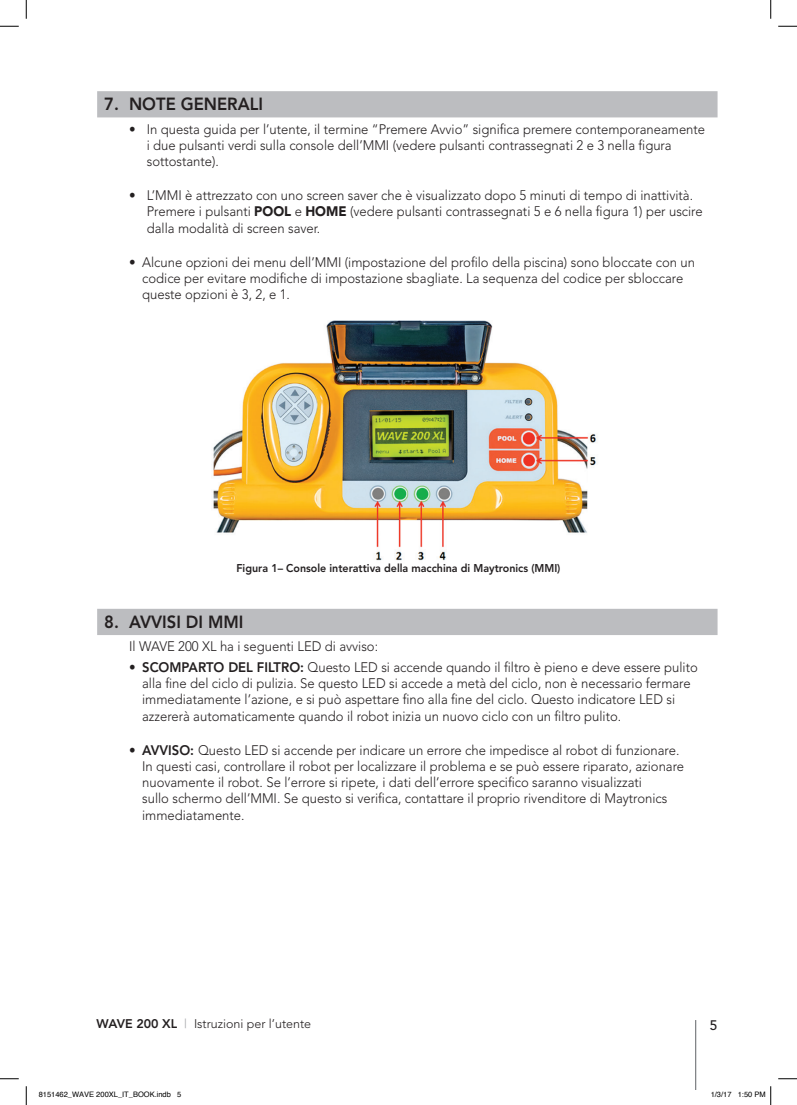
<style>
.page{position:relative;width:797px;height:1105px;background:#fff}
.page>*{position:absolute;margin:0;border:0;box-sizing:border-box;transform-origin:0 0}
.t1{font:800 17.5px "Avenir LT";color:#231f20;scale:.95 1}
.t2{font:300 13.75px/16.2px "Avenir LT";color:#231f20;scale:.95 1}
.t3{font:500 13.75px "Avenir LT";color:#231f20}
.t4{font:300 12.5px "Avenir LT";color:#231f20}
.t5{font:800 11.25px "Avenir LT";color:#231f20;scale:.95 1}
.t6{font:7.5px "Helvetica";color:#000}
.s1{font-weight:900}
.s2{font-weight:800}
.s3{font-weight:400;color:#a8a9ad}
</style>
<div class="page">
<hr style="left:695px;top:1020px;width:1px;height:69px;background:#808285">
<div style="left:97px;top:91px;width:620px;height:26px;background:#bcbdc0"></div>
<div style="left:97px;top:609px;width:620px;height:26px;background:#bcbdc0"></div>
<img style="left:213px;top:320px;width:383px;height:241px">
<svg style="left:0;top:25px;width:19px;height:2px"></svg>
<svg style="left:778px;top:25px;width:19px;height:2px"></svg>
<svg style="left:0;top:1078px;width:19px;height:1px"></svg>
<svg style="left:778px;top:1078px;width:19px;height:1px"></svg>
<svg style="left:25px;top:0;width:2px;height:19px"></svg>
<svg style="left:25px;top:1086px;width:2px;height:19px"></svg>
<svg style="left:770px;top:0;width:1px;height:19px"></svg>
<svg style="left:770px;top:1086px;width:1px;height:19px"></svg>
<p class="t1" style="left:104px;top:94px;width:169px">7. NOTE GENERALI</p>
<p class="t2" style="left:147px;top:121px;width:589px;text-indent:-18px">• In questa guida per l’utente, il termine “Premere Avvio” significa premere contemporaneamente i due pulsanti verdi sulla console dell’MMI (vedere pulsanti contrassegnati 2 e 3 nella figura sottostante).</p>
<p class="t2" style="left:147px;top:187px;width:586px;text-indent:-18px">• L’MMI è attrezzato con uno screen saver che è visualizzato dopo 5 minuti di tempo di inattività.<br>Premere i pulsanti <span class="s1">POOL</span> e <span class="s1">HOME</span> (vedere pulsanti contrassegnati 5 e 6 nella figura 1) per uscire dalla modalità di screen saver.</p>
<p class="t2" style="left:142px;top:254px;width:583px;text-indent:-13px">• Alcune opzioni dei menu dell’MMI (impostazione del profilo della piscina) sono bloccate con un codice per evitare modifiche di impostazione sbagliate. La sequenza del codice per sbloccare queste opzioni è 3, 2, e 1.</p>
<p class="t5" style="left:236px;top:561px;width:342px">Figura 1– Console interattiva della macchina di Maytronics (MMI)</p>
<p class="t1" style="left:104px;top:611px;width:148px">8. AVVISI DI MMI</p>
<p class="t2" style="left:129px;top:638px;width:264px">Il WAVE 200 XL ha i seguenti LED di avviso:</p>
<p class="t2" style="left:142px;top:659px;width:586px;text-indent:-13px">• <span class="s2">SCOMPARTO DEL FILTRO:</span> Questo LED si accende quando il filtro è pieno e deve essere pulito alla fine del ciclo di pulizia. Se questo LED si accede a metà del ciclo, non è necessario fermare immediatamente l’azione, e si può aspettare fino alla fine del ciclo. Questo indicatore LED si azzererà automaticamente quando il robot inizia un nuovo ciclo con un filtro pulito.</p>
<p class="t2" style="left:142px;top:742px;width:572px;text-indent:-13px">• <span class="s2">AVVISO:</span> Questo LED si accende per indicare un errore che impedisce al robot di funzionare.<br>In questi casi, controllare il robot per localizzare il problema e se può essere riparato, azionare nuovamente il robot. Se l’errore si ripete, i dati dell’errore specifico saranno visualizzati<br>sullo schermo dell’MMI. Se questo si verifica, contattare il proprio rivenditore di Maytronics immediatamente.</p>
<p class="t4" style="left:96px;top:1016px;width:216px"><span class="s2">WAVE 200 XL</span> <span class="s3">|</span> Istruzioni per l’utente</p>
<p class="t3" style="left:710px;top:1018px;width:9px">5</p>
<p class="t6" style="left:39px;top:1090px;width:144px">8151462_WAVE 200XL_IT_BOOK.indb 5</p>
<p class="t6" style="left:710px;top:1090px;width:57px">1/3/17 1:50 PM</p>
</div>
